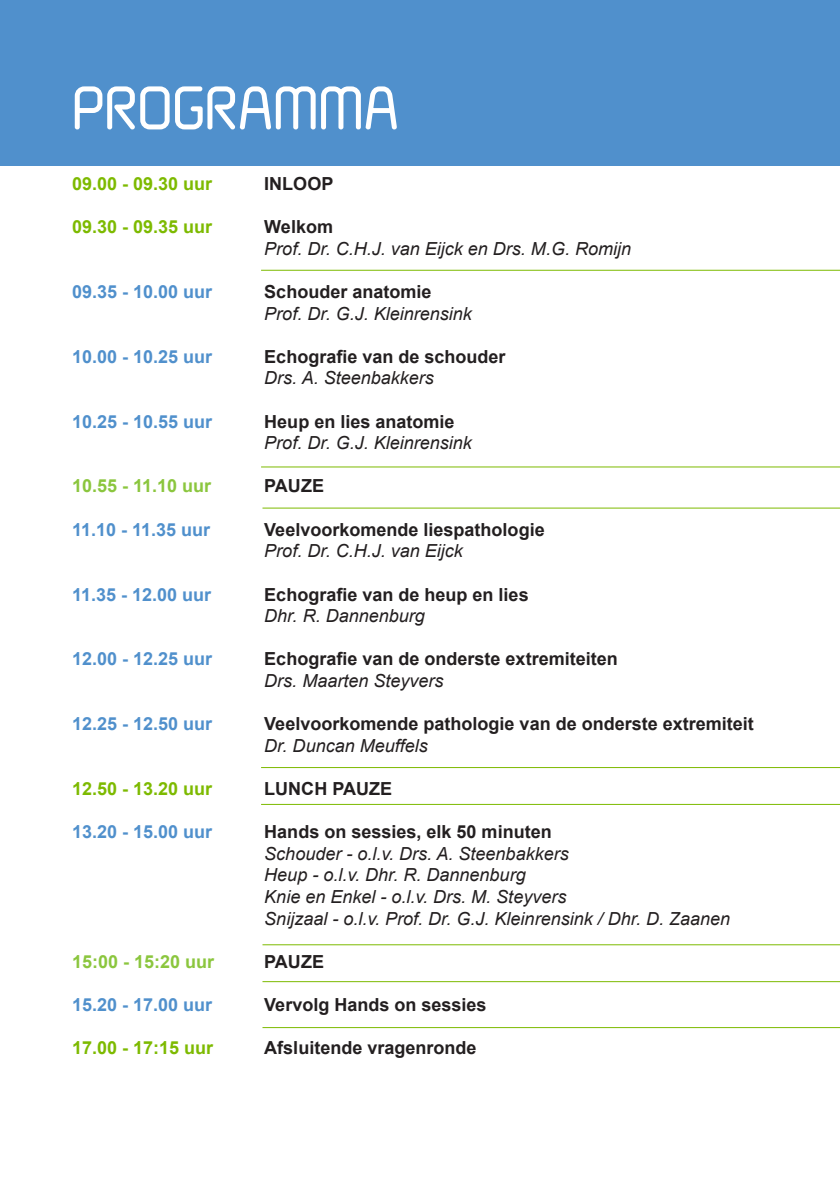
<style>
.page{position:relative;width:840px;height:1191px;background:#fff}
.page>*{position:absolute;margin:0;border:0;box-sizing:border-box;transform-origin:0 0}
.t1{font:italic 18px/21.6px "Arial";color:#231f20}
.t2{font:700 18px/21.6px "Arial";color:#231f20}
.t3{font:700 18px "Arial";color:#5090cc}
.t4{font:700 18px "Arial";color:#7dba00}
.t5{font:700 18px "Arial";color:#8bc63e}
.s1{font-weight:700;font-style:normal}
.s2{font-weight:400;font-style:italic}
</style>
<div class="page">
<div style="left:0;top:0;width:839px;height:166px;background:#5090cc"></div>
<svg style="left:74px;top:86px;width:323px;height:44px"></svg>
<hr style="left:261px;top:270px;width:578px;height:1px;background:#7dba00">
<hr style="left:261px;top:767px;width:578px;height:1px;background:#7dba00">
<hr style="left:262px;top:944px;width:577px;height:1px;background:#7dba00">
<hr style="left:261px;top:466px;width:578px;height:1px;background:#7dba00">
<hr style="left:261px;top:804px;width:578px;height:1px;background:#7dba00">
<hr style="left:262px;top:507px;width:577px;height:1px;background:#7dba00">
<hr style="left:262px;top:981px;width:577px;height:1px;background:#7dba00">
<hr style="left:262px;top:1027px;width:577px;height:1px;background:#7dba00">
<p class="t4" style="left:72px;top:172px;width:142px">09.00 - 09.30 uur</p>
<p class="t2" style="left:264px;top:173px;width:71px">INLOOP</p>
<p class="t4" style="left:72px;top:215px;width:142px">09.30 - 09.35 uur</p>
<p class="t1" style="left:264px;top:216px;width:368px"><span class="s1">Welkom<br></span>Prof. Dr. C.H.J. van Eijck en Drs. M.G. Romijn</p>
<p class="t3" style="left:72px;top:280px;width:142px">09.35 - 10.00 uur</p>
<p class="t1" style="left:264px;top:281px;width:209px"><span class="s1">Schouder anatomie<br></span>Prof. Dr. G.J. Kleinrensink</p>
<p class="t3" style="left:72px;top:345px;width:142px">10.00 - 10.25 uur</p>
<p class="t2" style="left:264px;top:346px;width:243px">Echografie van de schouder</p>
<p class="t1" style="left:264px;top:367px;width:171px">Drs. A. Steenbakkers</p>
<p class="t3" style="left:72px;top:409px;width:142px">10.25 - 10.55 uur</p>
<p class="t1" style="left:264px;top:411px;width:209px"><span class="s1">Heup en lies anatomie<br></span>Prof. Dr. G.J. Kleinrensink</p>
<p class="t5" style="left:72px;top:474px;width:141px">10.55 - 11.10 uur</p>
<p class="t2" style="left:264px;top:476px;width:61px">PAUZE</p>
<p class="t3" style="left:72px;top:517px;width:140px">11.10 - 11.35 uur</p>
<p class="t2" style="left:264px;top:519px;width:282px">Veelvoorkomende liespathologie<br><span class="s2">Prof. Dr. C.H.J. van Eijck</span></p>
<p class="t3" style="left:72px;top:582px;width:141px">11.35 - 12.00 uur</p>
<p class="t2" style="left:264px;top:584px;width:266px">Echografie van de heup en lies<br><span class="s2">Dhr. R. Dannenburg</span></p>
<p class="t3" style="left:72px;top:647px;width:142px">12.00 - 12.25 uur</p>
<p class="t2" style="left:264px;top:649px;width:355px">Echografie van de onderste extremiteiten</p>
<p class="t1" style="left:264px;top:670px;width:181px">Drs. Maarten Steyvers</p>
<p class="t3" style="left:72px;top:712px;width:142px">12.25 - 12.50 uur</p>
<p class="t2" style="left:264px;top:713px;width:491px">Veelvoorkomende pathologie van de onderste extremiteit<br><span class="s2">Dr. Duncan Meuffels</span></p>
<p class="t4" style="left:72px;top:777px;width:142px">12.50 - 13.20 uur</p>
<p class="t2" style="left:264px;top:778px;width:129px">LUNCH PAUZE</p>
<p class="t3" style="left:72px;top:820px;width:142px">13.20 - 15.00 uur</p>
<p class="t1" style="left:264px;top:821px;width:306px"><span class="s1">Hands on sessies, elk 50 minuten<br></span>Schouder - o.l.v. Drs. A. Steenbakkers</p>
<p class="t1" style="left:264px;top:864px;width:263px">Heup - o.l.v. Dhr. R. Dannenburg</p>
<p class="t1" style="left:264px;top:886px;width:467px">Knie en Enkel - o.l.v. Drs. M. Steyvers<br>Snijzaal - o.l.v. Prof. Dr. G.J. Kleinrensink / Dhr. D. Zaanen</p>
<p class="t5" style="left:72px;top:949px;width:144px">15:00 - 15:20 uur</p>
<p class="t2" style="left:264px;top:951px;width:61px">PAUZE</p>
<p class="t3" style="left:72px;top:993px;width:142px">15.20 - 17.00 uur</p>
<p class="t2" style="left:264px;top:994px;width:224px">Vervolg Hands on sessies</p>
<p class="t4" style="left:72px;top:1036px;width:143px">17.00 - 17:15 uur</p>
<p class="t2" style="left:264px;top:1037px;width:214px">Afsluitende vragenronde</p>
</div>
